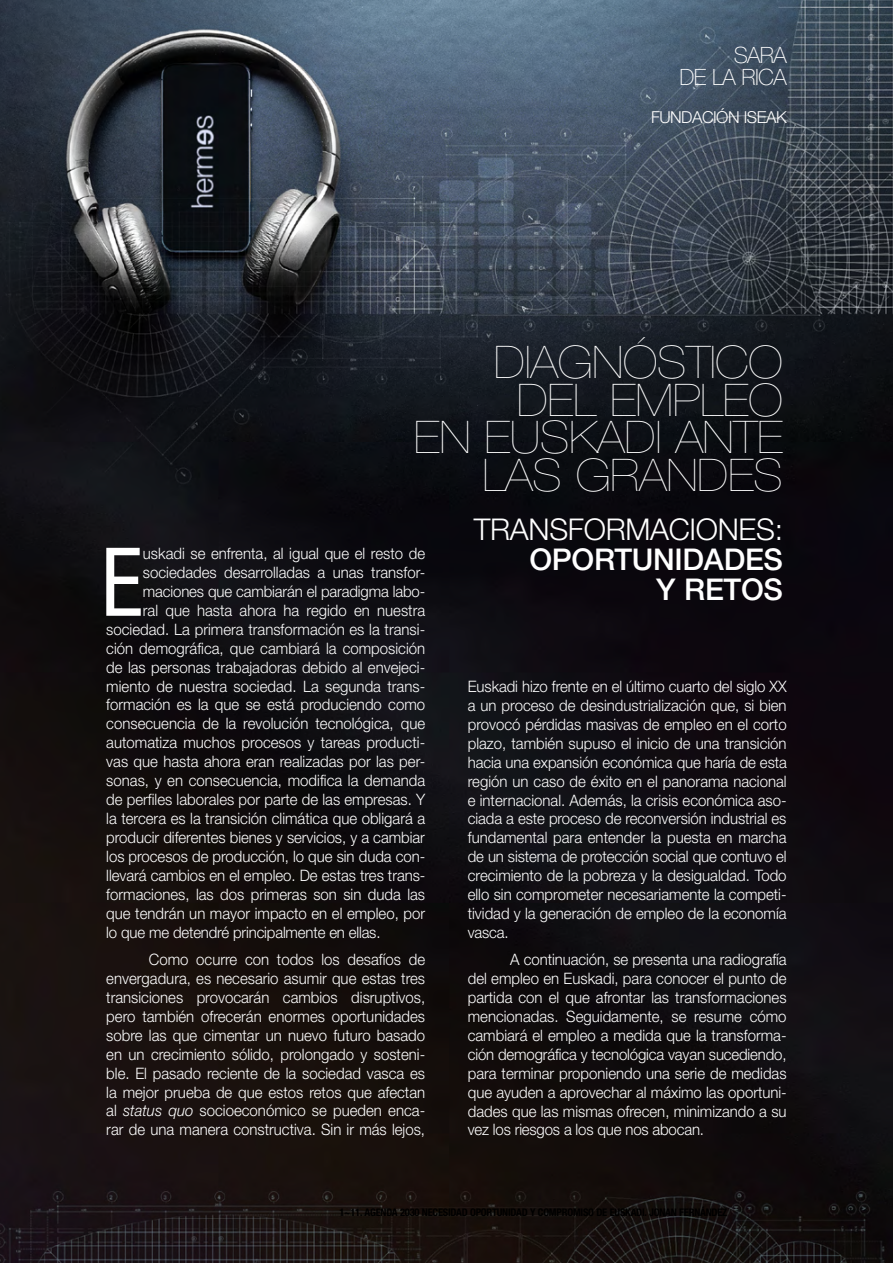
<style>
.page{position:relative;width:893px;height:1263px;background:#fff}
.page>*{position:absolute;margin:0;border:0;box-sizing:border-box;transform-origin:0 0}
.t1{font:condensed 95.1px "Helvetica Neue LT Std";color:#fff;scale:.95 1}
.t2{font:200 45px/37.5px "Helvetica Neue LT Std";letter-spacing:-.01em;color:#fff;text-align:right;scale:1.07 1}
.t3{font:500 30px/30px "Helvetica Neue LT Std";letter-spacing:-.01em;color:#fff;text-align:right}
.t4{font:300 30px "Helvetica Neue LT Std";letter-spacing:-.01em;color:#fff}
.t5{font:100 22.5px/22.5px "Helvetica Neue LT Std";letter-spacing:-.03em;color:#fff;text-align:right}
.t6{font:300 16.5px "Helvetica Neue LT Std";letter-spacing:-.03em;color:#fff}
.t7{font:300 15.75px/18.9px "Helvetica Neue LT Std";color:#fff;text-align:justify;scale:.95 1}
.t8{font:700 condensed 10.5px "Helvetica Neue LT Std";letter-spacing:-.02em;color:#000}
.s1{font-style:italic}
</style>
<div class="page">
<img style="left:0;top:0;width:893px;height:1263px">
<h3 class="t5" style="left:680px;top:44px;width:109px">SARA<br>DE LA RICA</h3>
<p class="t6" style="left:651px;top:107px;width:137px">FUNDACIÓN ISEAK</p>
<h2 class="t2" style="left:414px;top:343px;width:346px">DIAGNÓSTICO<br>DEL EMPLEO<br>EN EUSKADI ANTE<br>LAS GRANDES</h2>
<h1 class="t1" style="left:101px;top:527px;width:46px">E</h1>
<p class="t7" style="left:143px;top:544px;width:299px">uskadi se enfrenta, al igual que el resto de</p>
<p class="t7" style="left:143px;top:563px;width:299px">sociedades desarrolladas a unas transfor-</p>
<p class="t7" style="left:143px;top:581px;width:299px">maciones que cambiarán el paradigma labo-</p>
<p class="t7" style="left:143px;top:600px;width:299px">ral que hasta ahora ha regido en nuestra</p>
<p class="t7" style="left:106px;top:619px;width:337px">sociedad. La primera transformación es la transi-</p>
<p class="t7" style="left:106px;top:638px;width:337px">ción demográfica, que cambiará la composición</p>
<p class="t7" style="left:106px;top:657px;width:337px">de las personas trabajadoras debido al envejeci-</p>
<p class="t7" style="left:106px;top:676px;width:337px">miento de nuestra sociedad. La segunda trans-</p>
<p class="t7" style="left:106px;top:695px;width:337px">formación es la que se está produciendo como</p>
<p class="t7" style="left:106px;top:714px;width:337px">consecuencia de la revolución tecnológica, que</p>
<p class="t7" style="left:106px;top:733px;width:337px">automatiza muchos procesos y tareas producti-</p>
<p class="t7" style="left:106px;top:752px;width:337px">vas que hasta ahora eran realizadas por las per-</p>
<p class="t7" style="left:106px;top:771px;width:337px">sonas, y en consecuencia, modifica la demanda</p>
<p class="t7" style="left:106px;top:790px;width:337px">de perfiles laborales por parte de las empresas. Y</p>
<p class="t7" style="left:106px;top:809px;width:337px">la tercera es la transición climática que obligará a</p>
<p class="t7" style="left:106px;top:827px;width:337px">producir diferentes bienes y servicios, y a cambiar</p>
<p class="t7" style="left:106px;top:846px;width:337px">los procesos de producción, lo que sin duda con-</p>
<p class="t7" style="left:106px;top:865px;width:337px">llevará cambios en el empleo. De estas tres trans-</p>
<p class="t7" style="left:106px;top:884px;width:337px">formaciones, las dos primeras son sin duda las</p>
<p class="t7" style="left:106px;top:903px;width:337px">que tendrán un mayor impacto en el empleo, por</p>
<p class="t7" style="left:106px;top:922px;width:290px">lo que me detendré principalmente en ellas.</p>
<p class="t7" style="left:106px;top:950px;width:337px;text-indent:43px">Como ocurre con todos los desafíos de envergadura, es necesario asumir que estas tres transiciones provocarán cambios disruptivos, pero también ofrecerán enormes oportunidades sobre las que cimentar un nuevo futuro basado en un crecimiento sólido, prolongado y sosteni&shy;ble. El pasado reciente de la sociedad vasca es la mejor prueba de que estos retos que afectan al <span class="s1">status quo</span> socioeconómico se pueden enca&shy;rar de una manera constructiva. Sin ir más lejos,</p>
<h3 class="t4" style="left:474px;top:511px;width:311px">TRANSFORMACIONES:</h3>
<h3 class="t3" style="left:529px;top:544px;width:255px">OPORTUNIDADES<br>Y RETOS</h3>
<p class="t7" style="left:468px;top:677px;width:337px">Euskadi hizo frente en el último cuarto del siglo XX a un proceso de desindustrialización que, si bien provocó pérdidas masivas de empleo en el corto plazo, también supuso el inicio de una transición hacia una expansión económica que haría de esta región un caso de éxito en el panorama nacional e internacional. Además, la crisis económica aso&shy;ciada a este proceso de reconversión industrial es fundamental para entender la puesta en marcha de un sistema de protección social que contuvo el crecimiento de la pobreza y la desigualdad. Todo ello sin comprometer necesariamente la competi&shy;tividad y la generación de empleo de la economía vasca.</p>
<p class="t7" style="left:468px;top:950px;width:337px;text-indent:43px">A continuación, se presenta una radiografía del empleo en Euskadi, para conocer el punto de partida con el que afrontar las transformaciones mencionadas. Seguidamente, se resume cómo cambiará el empleo a medida que la transforma&shy;ción demográfica y tecnológica vayan sucediendo, para terminar proponiendo una serie de medidas que ayuden a aprovechar al máximo las oportuni&shy;dades que las mismas ofrecen, minimizando a su vez los riesgos a los que nos abocan.</p>
<p class="t8" style="left:339px;top:1205px;width:389px">1~11. AGENDA 2030 NECESIDAD OPORTUNIDAD Y COMPROMISO DE EUSKADI. JONAN FERNÁNDEZ</p>
</div>
